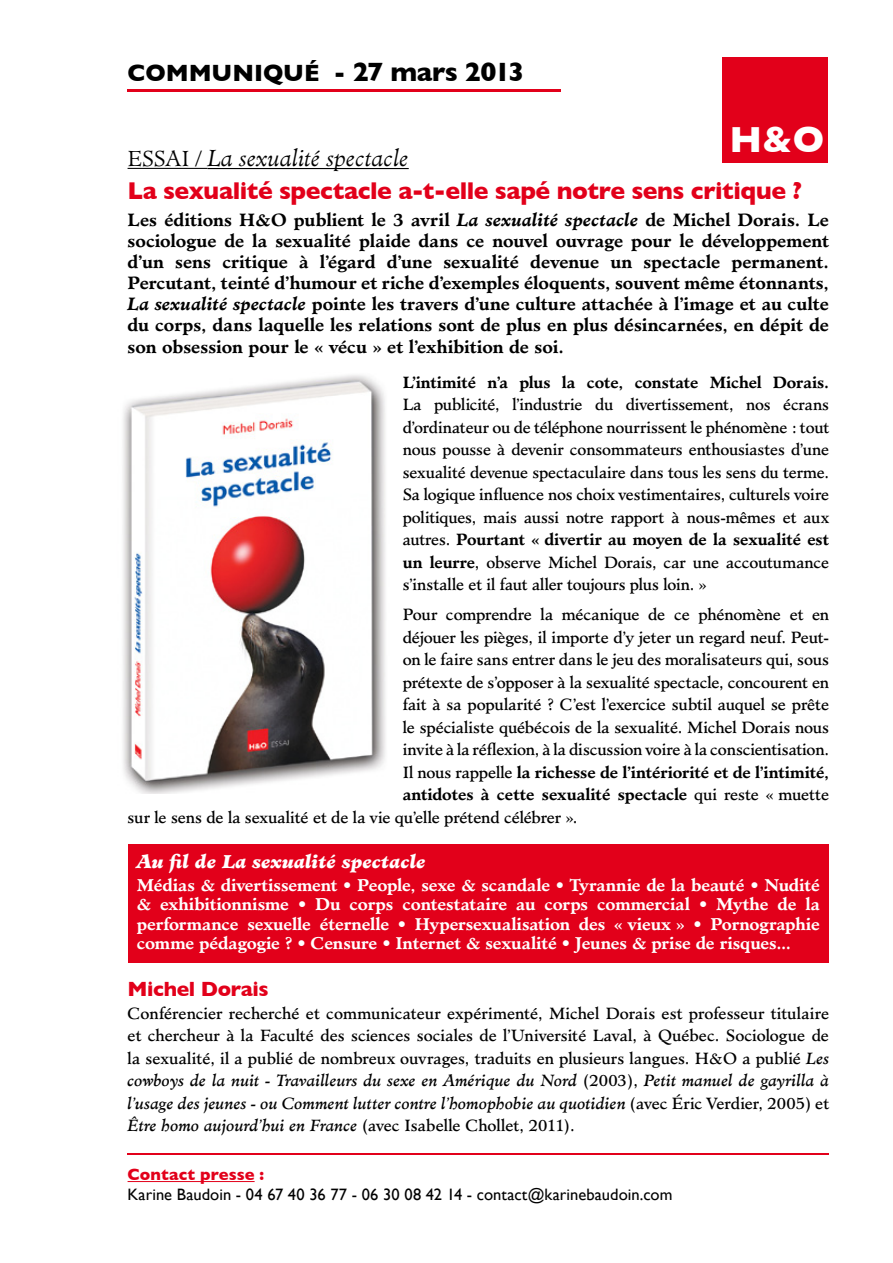
<style>
.page{position:relative;width:893px;height:1263px;background:#fff}
.page>*{position:absolute;margin:0;border:0;box-sizing:border-box;transform-origin:0 0}
.t1{font:700 37.05px "Gill Sans";color:#fff}
.t2{font:700 24.75px "Gill Sans";letter-spacing:-.02em;color:#e2001a}
.t3{font:700 24px "Gill Sans";color:#000}
.t4{font:italic 300 22.5px "Minister";color:#000}
.t5{font:700 21px "Gill Sans";letter-spacing:-.015em;color:#e2001a}
.t6{font:italic 900 18px "Minister";color:#fff}
.t7{font:700 17.25px/21.3px "Minister";letter-spacing:-.005em;color:#000;text-align:justify}
.t8{font:700 16.5px/19.5px "Minister";letter-spacing:-.01em;color:#fff;text-align:justify}
.t9{font:16.5px "Gill Sans";letter-spacing:.005em;color:#000}
.t10{font:700 16.5px "Gill Sans";letter-spacing:.005em;color:#e2001a}
.t11{font:15.75px/22.5px "Minister";letter-spacing:-.015em;color:#000;text-align:justify}
.t12{font:700 15.75px "Minister";letter-spacing:-.01em;color:#000}
.s1{font-size:27px}
.s2{font-style:normal;font-size:21px}
.s3{font-style:italic}
.s4{font-weight:700}
.s5{font-weight:400}
</style>
<div class="page">
<hr style="left:128px;top:168px;width:79px;height:1px;background:#000">
<hr style="left:207px;top:168px;width:202px;height:1px;background:#000">
<hr style="left:128px;top:1181px;width:127px;height:1px;background:#e2001a">
<hr style="left:128px;top:1153px;width:701px;height:2px;background:#e2001a">
<hr style="left:128px;top:89px;width:433px;height:3px;background:#e2001a">
<div style="left:722px;top:57px;width:106px;height:106px;background:#e2001a"></div>
<img style="left:123px;top:375px;width:263px;height:418px">
<div style="left:128px;top:844px;width:700px;height:118px;background:#e2001a"></div>
<h3 class="t3" style="left:128px;top:59px;width:398px">COMMUNIQUÉ - <span class="s1">27 mars 2013</span></h3>
<h1 class="t1" style="left:730px;top:118px;width:96px">H&amp;O</h1>
<h3 class="t4" style="left:128px;top:145px;width:283px"><span class="s2">ESSAI /</span> La sexualité spectacle</h3>
<h2 class="t2" style="left:128px;top:176px;width:676px">La sexualité spectacle a-t-elle sapé notre sens critique ?</h2>
<p class="t7" style="left:128px;top:209px;width:703px">Les éditions H&amp;O publient le 3 avril <span class="s3">La sexualité spectacle</span> de Michel Dorais. Le sociologue de la sexualité plaide dans ce nouvel ouvrage pour le développement d’un sens critique à l’égard d’une sexualité devenue un spectacle permanent.<br>Percutant, teinté d’humour et riche d’exemples éloquents, souvent même étonnants, <span class="s3">La sexualité spectacle</span> pointe les travers d’une culture attachée à l’image et au culte du corps, dans laquelle les relations sont de plus en plus désincarnées, en dépit de son obsession pour le « vécu » et l’exhibition de soi.</p>
<p class="t12" style="left:403px;top:372px;width:428px">L’intimité n’a plus la cote, constate Michel Dorais.</p>
<p class="t11" style="left:403px;top:393px;width:428px">La publicité, l’industrie du divertissement, nos écrans d’ordinateur ou de téléphone nourrissent le phénomène : tout nous pousse à devenir consommateurs enthousiastes d’une sexualité devenue spectaculaire dans tous les sens du terme.<br>Sa logique influence nos choix vestimentaires, culturels voire politiques, mais aussi notre rapport à nous-mêmes et aux autres. <span class="s4">Pourtant « divertir au moyen de la sexualité est un leurre</span>, observe Michel Dorais, car une accoutumance s’installe et il faut aller toujours plus loin. »</p>
<p class="t11" style="left:403px;top:603px;width:428px">Pour comprendre la mécanique de ce phénomène et en</p>
<p class="t11" style="left:403px;top:626px;width:428px">déjouer les pièges, il importe d’y jeter un regard neuf. Peut-</p>
<p class="t11" style="left:403px;top:648px;width:428px">on le faire sans entrer dans le jeu des moralisateurs qui, sous</p>
<p class="t11" style="left:403px;top:671px;width:428px">prétexte de s’opposer à la sexualité spectacle, concourent en</p>
<p class="t11" style="left:403px;top:693px;width:428px">fait à sa popularité ? C’est l’exercice subtil auquel se prête</p>
<p class="t11" style="left:403px;top:716px;width:428px">le spécialiste québécois de la sexualité. Michel Dorais nous</p>
<p class="t11" style="left:403px;top:738px;width:428px">invite à la réflexion, à la discussion voire à la conscientisation.</p>
<p class="t12" style="left:403px;top:762px;width:428px"><span class="s5">Il nous rappelle</span> la richesse de l’intériorité et de l’intimité,</p>
<p class="t12" style="left:403px;top:785px;width:428px">antidotes à cette sexualité spectacle <span class="s5">qui reste « muette</span></p>
<p class="t11" style="left:128px;top:806px;width:451px">sur le sens de la sexualité et de la vie qu’elle prétend célébrer ».</p>
<p class="t6" style="left:137px;top:850px;width:291px">Au fil de La sexualité spectacle</p>
<p class="t8" style="left:137px;top:875px;width:685px">Médias &amp; divertissement • People, sexe &amp; scandale • Tyrannie de la beauté • Nudité &amp; exhibitionnisme • Du corps contestataire au corps commercial • Mythe de la performance sexuelle éternelle • Hypersexualisation des « vieux » • Pornographie comme pédagogie ? • Censure • Internet &amp; sexualité • Jeunes &amp; prise de risques...</p>
<h3 class="t5" style="left:128px;top:977px;width:143px">Michel Dorais</h3>
<p class="t11" style="left:128px;top:1002px;width:703px">Conférencier recherché et communicateur expérimenté, Michel Dorais est professeur titulaire et chercheur à la Faculté des sciences sociales de l’Université Laval, à Québec. Sociologue de la sexualité, il a publié de nombreux ouvrages, traduits en plusieurs langues. H&amp;O a publié <span class="s3">Les cowboys de la nuit - Travailleurs du sexe en Amérique du Nord</span> (2003), <span class="s3">Petit manuel de gayrilla à l’usage des jeunes - ou Comment lutter contre l’homophobie au quotidien</span> (avec Éric Verdier, 2005) et <span class="s3">Être homo aujourd’hui en France</span> (avec Isabelle Chollet, 2011).</p>
<p class="t10" style="left:128px;top:1165px;width:138px">Contact presse :</p>
<p class="t9" style="left:128px;top:1185px;width:546px">Karine Baudoin - 04 67 40 36 77 - 06 30 08 42 14 - contact@karinebaudoin.com</p>
</div>
